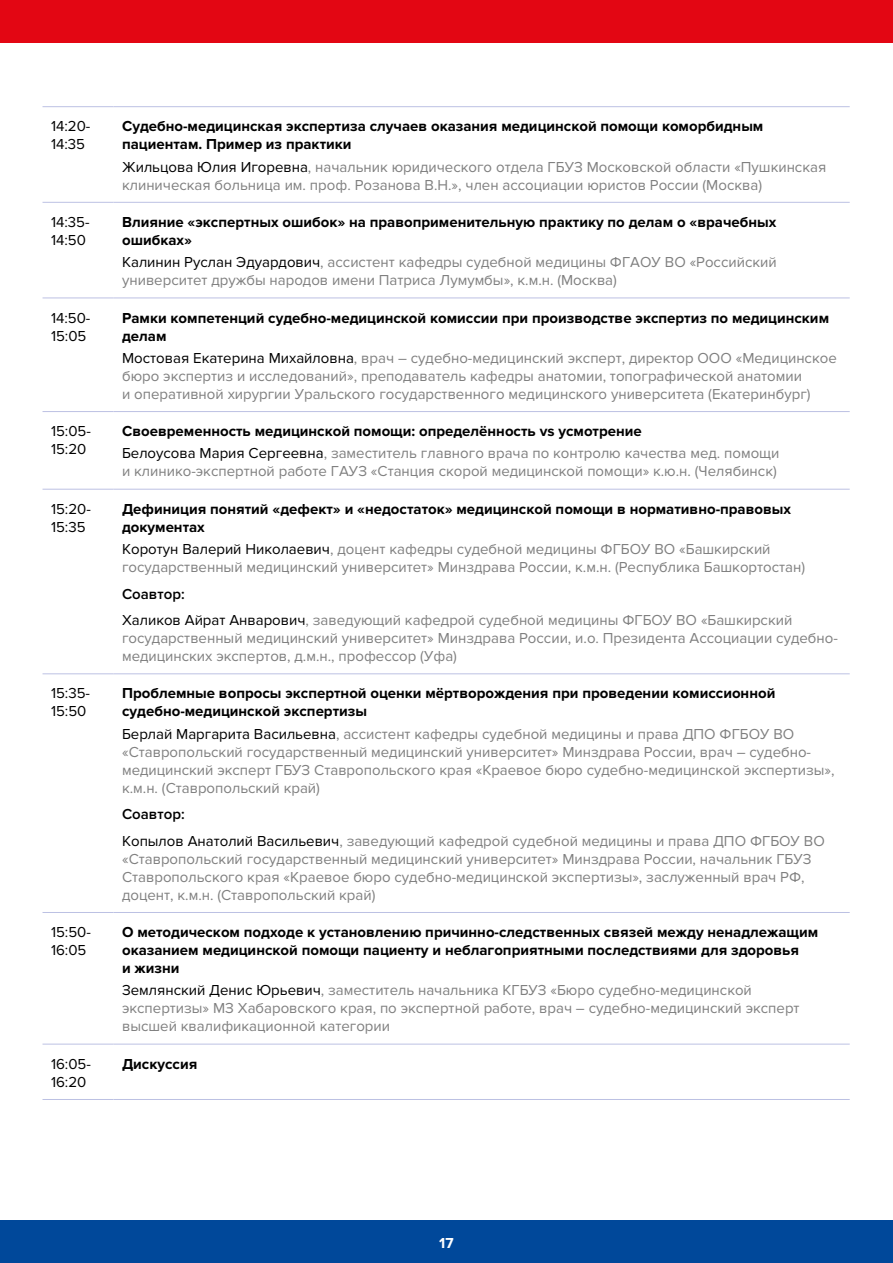
<style>
.page{position:relative;width:893px;height:1263px;background:#fff}
.page>*{position:absolute;margin:0;border:0;box-sizing:border-box;transform-origin:0 0}
.t1{font:15px/18px "Proxima Nova";color:#808080}
.t2{font:700 15px/18px "Proxima Nova";color:#000}
.t3{font:15px/18px "Proxima Nova";color:#000}
.t4{font:700 15px "Proxima Nova";color:#fff}
.s1{color:#000}
.s2{font-weight:400}
.s3{font-weight:400;color:#808080}
.s4{font-weight:600;color:#000}
</style>
<div class="page">
<div style="left:0;top:1220px;width:893px;height:43px;background:#00489a"></div>
<div style="left:0;top:0;width:893px;height:43px;background:#e30613"></div>
<hr style="left:43px;top:106px;width:71px;height:1px;background:#bcc1e3">
<hr style="left:114px;top:106px;width:736px;height:1px;background:#bcc1e3">
<hr style="left:43px;top:202px;width:71px;height:1px;background:#bcc1e3">
<hr style="left:114px;top:202px;width:736px;height:1px;background:#bcc1e3">
<hr style="left:43px;top:298px;width:71px;height:1px;background:#bcc1e3">
<hr style="left:114px;top:298px;width:736px;height:1px;background:#bcc1e3">
<hr style="left:43px;top:411px;width:71px;height:1px;background:#bcc1e3">
<hr style="left:114px;top:411px;width:736px;height:1px;background:#bcc1e3">
<hr style="left:43px;top:489px;width:71px;height:1px;background:#bcc1e3">
<hr style="left:114px;top:489px;width:736px;height:1px;background:#bcc1e3">
<hr style="left:43px;top:673px;width:71px;height:1px;background:#bcc1e3">
<hr style="left:114px;top:673px;width:736px;height:1px;background:#bcc1e3">
<hr style="left:43px;top:912px;width:71px;height:1px;background:#bcc1e3">
<hr style="left:114px;top:912px;width:736px;height:1px;background:#bcc1e3">
<hr style="left:43px;top:1044px;width:71px;height:1px;background:#bcc1e3">
<hr style="left:114px;top:1044px;width:736px;height:1px;background:#bcc1e3">
<hr style="left:43px;top:1099px;width:71px;height:1px;background:#bcc1e3">
<hr style="left:114px;top:1099px;width:736px;height:1px;background:#bcc1e3">
<p class="t3" style="left:51px;top:118px;width:41px">14:20-<br>14:35</p>
<p class="t2" style="left:122px;top:118px;width:643px">Судебно-медицинская экспертиза случаев оказания медицинской помощи коморбидным пациентам. Пример из практики</p>
<p class="t1" style="left:122px;top:158px;width:706px"><span class="s1">Жильцова Юлия Игоревна</span>, начальник юридического отдела ГБУЗ Московской области «Пушкинская клиническая больница им. проф. Розанова В.Н.», член ассоциации юристов России (Москва)</p>
<p class="t3" style="left:51px;top:213px;width:40px">14:35-<br>14:50</p>
<p class="t2" style="left:122px;top:213px;width:656px">Влияние «экспертных ошибок» на правоприменительную практику по делам о «врачебных ошибках»</p>
<p class="t1" style="left:122px;top:253px;width:656px"><span class="s1">Калинин Руслан Эдуардович</span>, ассистент кафедры судебной медицины ФГАОУ ВО «Российский университет дружбы народов имени Патриса Лумумбы», к.м.н. (Москва)</p>
<p class="t3" style="left:51px;top:309px;width:41px">14:50-<br>15:05</p>
<p class="t2" style="left:122px;top:309px;width:708px">Рамки компетенций судебно-медицинской комиссии при производстве экспертиз по медицинским делам</p>
<p class="t1" style="left:122px;top:349px;width:716px"><span class="s1">Мостовая Екатерина Михайловна</span>, врач – судебно-медицинский эксперт, директор ООО «Медицинское бюро экспертиз и исследований», преподаватель кафедры анатомии, топографической анатомии<br>и оперативной хирургии Уральского государственного медицинского университета (Екатеринбург)</p>
<p class="t3" style="left:51px;top:422px;width:41px">15:05-<br>15:20</p>
<p class="t2" style="left:122px;top:420px;width:659px;line-height:22.2px">Своевременность медицинской помощи: определённость vs усмотрение<br><span class="s2">Белоусова Мария Сергеевна</span><span class="s3">, заместитель главного врача по контролю качества мед. помощи</span></p>
<p class="t1" style="left:122px;top:463px;width:656px">и клинико-экспертной работе ГАУЗ «Станция скорой медицинской помощи» к.ю.н. (Челябинск)</p>
<p class="t3" style="left:51px;top:500px;width:41px">15:20-<br>15:35</p>
<p class="t2" style="left:122px;top:500px;width:671px">Дефиниция понятий «дефект» и «недостаток» медицинской помощи в нормативно-правовых документах</p>
<p class="t1" style="left:122px;top:540px;width:685px"><span class="s1">Коротун Валерий Николаевич</span>, доцент кафедры судебной медицины ФГБОУ ВО «Башкирский государственный медицинский университет» Минздрава России, к.м.н. (Республика Башкортостан)</p>
<p class="t1" style="left:122px;top:580px;width:672px;line-height:26.5px"><span class="s4">Соавтор:<br></span><span class="s1">Халиков Айрат Анварович</span>, заведующий кафедрой судебной медицины ФГБОУ ВО «Башкирский</p>
<p class="t1" style="left:122px;top:629px;width:717px">государственный медицинский университет» Минздрава России, и.о. Президента Ассоциации судебно&shy;медицинских экспертов, д.м.н., профессор (Уфа)</p>
<p class="t3" style="left:51px;top:685px;width:41px">15:35-<br>15:50</p>
<p class="t2" style="left:122px;top:685px;width:655px">Проблемные вопросы экспертной оценки мёртворождения при проведении комиссионной судебно-медицинской экспертизы</p>
<p class="t1" style="left:122px;top:725px;width:714px"><span class="s1">Берлай Маргарита Васильевна</span>, ассистент кафедры судебной медицины и права ДПО ФГБОУ ВО «Ставропольский государственный медицинский университет» Минздрава России, врач – судебно&shy;медицинский эксперт ГБУЗ Ставропольского края «Краевое бюро судебно-медицинской экспертизы», к.м.н. (Ставропольский край)</p>
<p class="t1" style="left:122px;top:801px;width:704px;line-height:26.5px"><span class="s4">Соавтор:<br></span><span class="s1">Копылов Анатолий Васильевич</span>, заведующий кафедрой судебной медицины и права ДПО ФГБОУ ВО</p>
<p class="t1" style="left:122px;top:850px;width:691px">«Ставропольский государственный медицинский университет» Минздрава России, начальник ГБУЗ<br>Ставропольского края «Краевое бюро судебно-медицинской экспертизы», заслуженный врач РФ, доцент, к.м.н. (Ставропольский край)</p>
<p class="t3" style="left:51px;top:923px;width:41px">15:50-<br>16:05</p>
<p class="t2" style="left:122px;top:923px;width:698px">О методическом подходе к установлению причинно-следственных связей между ненадлежащим оказанием медицинской помощи пациенту и неблагоприятными последствиями для здоровья<br>и жизни</p>
<p class="t1" style="left:122px;top:981px;width:679px"><span class="s1">Землянский Денис Юрьевич</span>, заместитель начальника КГБУЗ «Бюро судебно-медицинской экспертизы» МЗ Хабаровского края, по экспертной работе, врач – судебно-медицинский эксперт высшей квалификационной категории</p>
<p class="t3" style="left:51px;top:1055px;width:41px">16:05-<br>16:20</p>
<p class="t2" style="left:122px;top:1055px;width:77px">Дискуссия</p>
<p class="t4" style="left:439px;top:1234px;width:16px">17</p>
</div>
